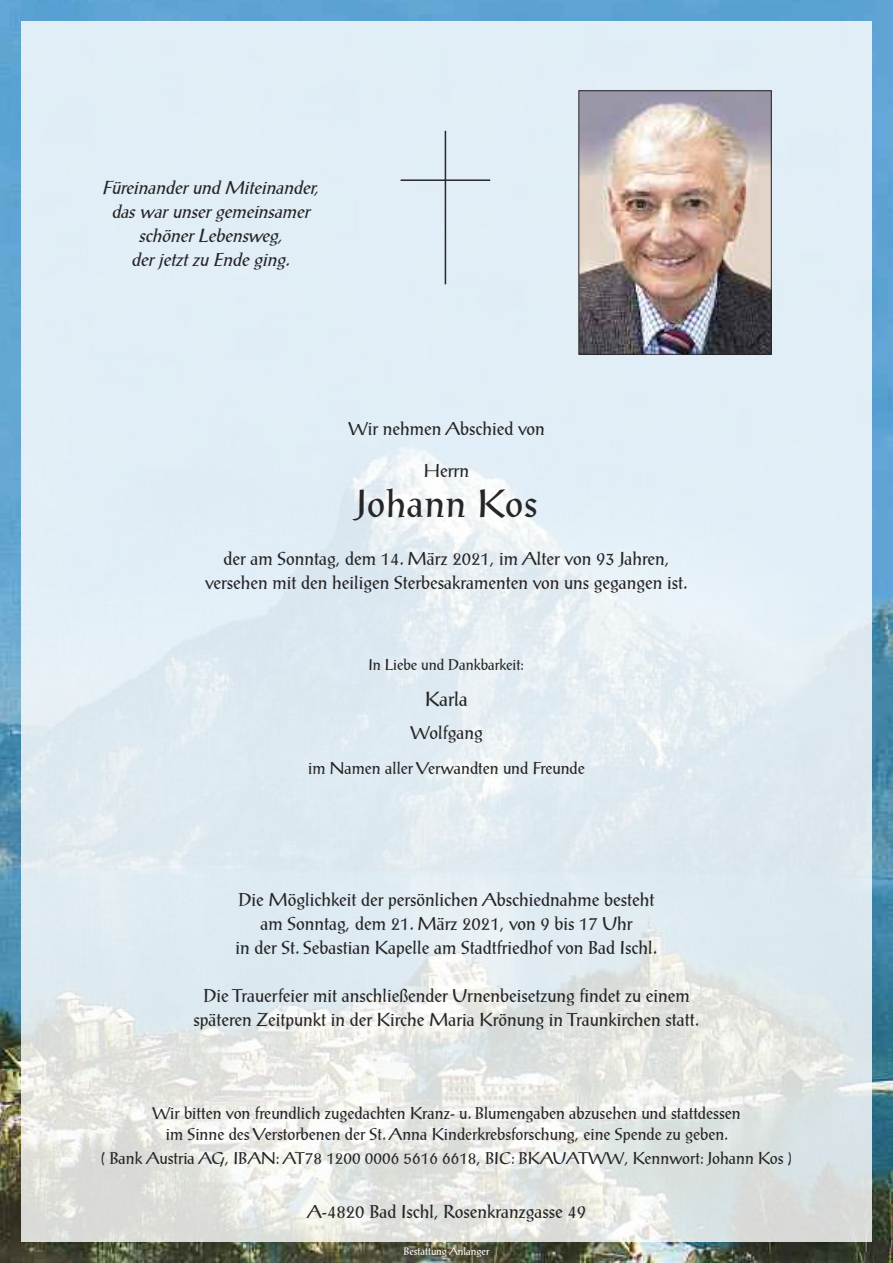
<style>
.page{position:relative;width:893px;height:1263px;background:#fff}
.page>*{position:absolute;margin:0;border:0;box-sizing:border-box;transform-origin:0 0}
.t1{font:37.5px "Antiqua S Si";letter-spacing:.025em;color:#272526}
.t2{font:19.5px "Antiqua S Si";color:#272526}
.t3{font:18px/24px "Antiqua S Si";color:#272526;text-align:center}
.t4{font:italic 18px/24px "Antiqua S Si";color:#272526;text-align:center}
.t5{font:16.5px/21px "Antiqua S Si";color:#272526;text-align:center}
.t6{font:15px "Antiqua S Si";color:#272526}
.t7{font:10.5px "Antiqua S Si";color:#fff}
</style>
<div class="page">
<img style="left:0;top:0;width:893px;height:1263px">
<img style="left:21px;top:21px;width:851px;height:1221px">
<img style="left:581px;top:93px;width:188px;height:259px">
<div style="left:579px;top:91px;width:192px;height:263px;border:1px solid #272526"></div>
<hr style="left:445px;top:131px;width:1px;height:153px;background:#272526">
<hr style="left:401px;top:179px;width:89px;height:2px;background:#272526">
<p class="t4" style="left:102px;top:176px;width:223px">Füreinander und Miteinander, das war unser gemeinsamer schöner Lebensweg,<br>der jetzt zu Ende ging.</p>
<p class="t3" style="left:348px;top:417px;width:198px">Wir nehmen Abschied von</p>
<p class="t3" style="left:424px;top:459px;width:47px">Herrn</p>
<h1 class="t1" style="left:356px;top:482px;width:183px">Johann Kos</h1>
<p class="t3" style="left:205px;top:547px;width:484px">der am Sonntag, dem 14. März 2021, im Alter von 93 Jahren, versehen mit den heiligen Sterbesakramenten von uns gegangen ist.</p>
<p class="t6" style="left:368px;top:656px;width:158px">In Liebe und Dankbarkeit:</p>
<p class="t2" style="left:425px;top:688px;width:44px">Karla</p>
<p class="t3" style="left:410px;top:721px;width:74px">Wolfgang</p>
<p class="t5" style="left:308px;top:758px;width:278px">im Namen aller Verwandten und Freunde</p>
<p class="t3" style="left:235px;top:888px;width:424px">Die Möglichkeit der persönlichen Abschiednahme besteht am Sonntag, dem 21. März 2021, von 9 bis 17 Uhr<br>in der St. Sebastian Kapelle am Stadtfriedhof von Bad Ischl.</p>
<p class="t3" style="left:193px;top:984px;width:508px">Die Trauerfeier mit anschließender Urnenbeisetzung findet zu einem späteren Zeitpunkt in der Kirche Maria Krönung in Traunkirchen statt.</p>
<p class="t5" style="left:152px;top:1103px;width:590px">Wir bitten von freundlich zugedachten Kranz- u. Blumengaben abzusehen und stattdessen im Sinne des Verstorbenen der St.Anna Kinderkrebsforschung, eine Spende zu geben.</p>
<p class="t5" style="left:100px;top:1148px;width:693px">( Bank Austria AG, IBAN:AT78 1200 0006 5616 6618, BIC: BKAUATWW, Kennwort: Johann Kos )</p>
<p class="t3" style="left:307px;top:1200px;width:281px">A-4820 Bad Ischl, Rosenkranzgasse 49</p>
<p class="t7" style="left:404px;top:1245px;width:87px">Bestattung Anlanger</p>
</div>
